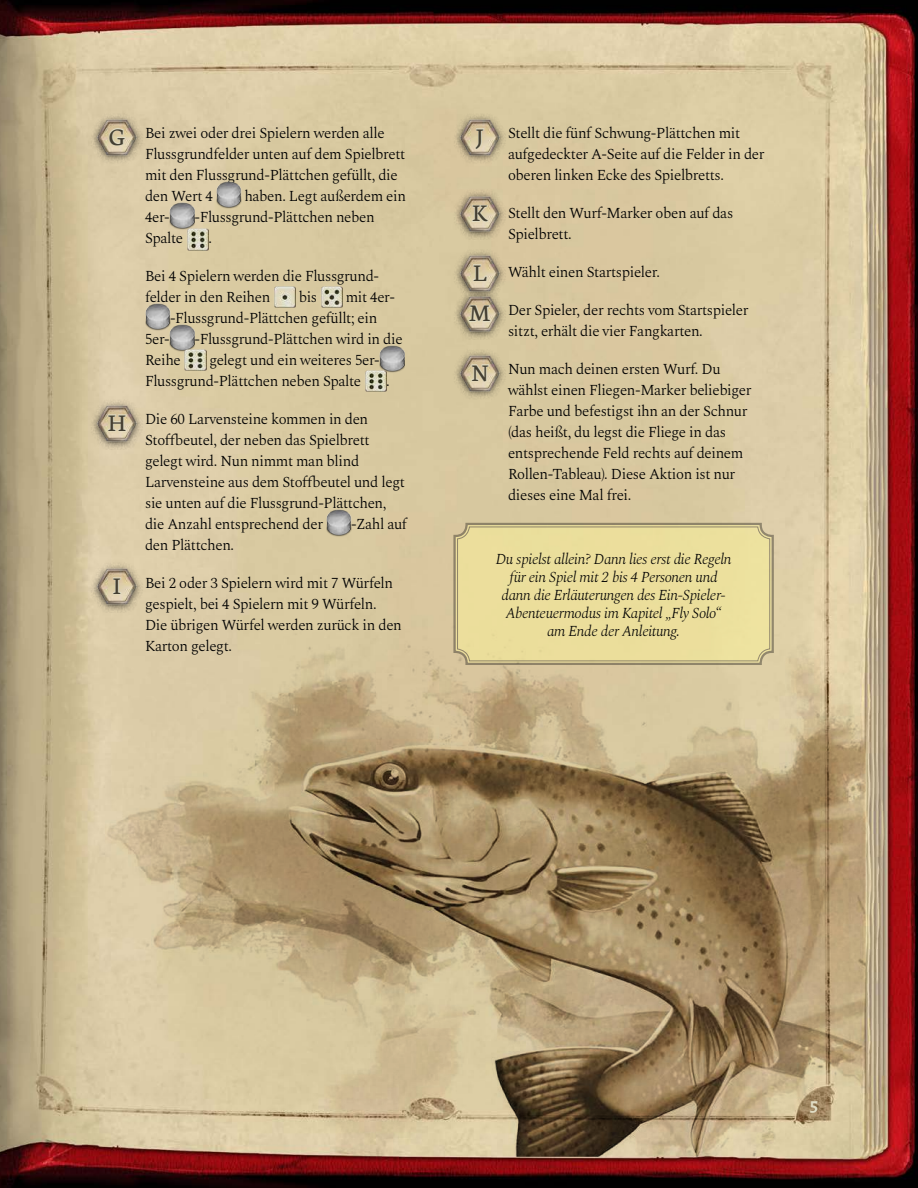
<style>
.page{position:relative;width:918px;height:1188px;background:#fff}
.page>*{position:absolute;margin:0;border:0;box-sizing:border-box;transform-origin:0 0}
.t1{font:25.5px "Neuton";color:#443f32}
.t2{font:700 19.5px "Alegreya Sans";color:#e0dcc4}
.t3{font:300 15px/21px "Spectral";letter-spacing:-.025em;color:#000}
.t4{font:italic 300 15px/18px "Spectral";letter-spacing:-.025em;color:#000;text-align:center}
</style>
<div class="page">
<img style="left:0;top:0;width:918px;height:1188px">
<img style="left:39px;top:613px;width:827px;height:544px">
<svg style="left:452px;top:522px;width:323px;height:144px;background:#e6d99a"></svg>
<div style="left:457px;top:527px;width:313px;height:134px;border:1px solid #443f32;border-radius:12px"></div>
<img style="left:216px;top:175px;width:25px;height:36px">
<img style="left:170px;top:196px;width:25px;height:36px">
<img style="left:186px;top:228px;width:23px;height:22px">
<img style="left:273px;top:285px;width:23px;height:23px">
<img style="left:320px;top:285px;width:23px;height:23px">
<img style="left:145px;top:297px;width:25px;height:36px">
<img style="left:170px;top:318px;width:25px;height:36px">
<img style="left:184px;top:348px;width:22px;height:23px">
<img style="left:380px;top:339px;width:25px;height:36px">
<img style="left:364px;top:369px;width:23px;height:23px">
<img style="left:326px;top:503px;width:25px;height:36px">
<div style="left:89px;top:113px;width:55px;height:50px;background:#000;opacity:.75"></div>
<img style="left:96px;top:117px;width:41px;height:40px">
<svg style="left:108px;top:127px;width:18px;height:20px"></svg>
<div style="left:452px;top:113px;width:55px;height:50px;background:#000;opacity:.75"></div>
<img style="left:459px;top:117px;width:41px;height:40px">
<svg style="left:474px;top:128px;width:11px;height:23px"></svg>
<div style="left:89px;top:399px;width:55px;height:51px;background:#000;opacity:.75"></div>
<img style="left:96px;top:403px;width:41px;height:40px">
<svg style="left:107px;top:414px;width:20px;height:18px"></svg>
<div style="left:452px;top:190px;width:55px;height:50px;background:#000;opacity:.75"></div>
<img style="left:459px;top:193px;width:41px;height:41px">
<svg style="left:471px;top:204px;width:18px;height:19px"></svg>
<div style="left:452px;top:290px;width:55px;height:50px;background:#000;opacity:.75"></div>
<img style="left:459px;top:299px;width:41px;height:35px">
<svg style="left:468px;top:302px;width:24px;height:21px"></svg>
<div style="left:89px;top:562px;width:55px;height:51px;background:#000;opacity:.75"></div>
<img style="left:96px;top:566px;width:41px;height:40px">
<svg style="left:112px;top:577px;width:10px;height:18px"></svg>
<div style="left:452px;top:249px;width:55px;height:50px;background:#000;opacity:.75"></div>
<svg style="left:472px;top:264px;width:16px;height:18px"></svg>
<div style="left:452px;top:349px;width:55px;height:50px;background:#000;opacity:.75"></div>
<img style="left:459px;top:353px;width:41px;height:40px">
<svg style="left:470px;top:364px;width:20px;height:19px"></svg>
<p class="t3" style="left:145px;top:121px;width:262px">Bei zwei oder drei Spielern werden alle Flussgrundfelder unten auf dem Spielbrett mit den Flussgrund-Plättchen gefüllt, die den Wert 4</p>
<h1 class="t1" style="left:109px;top:123px;width:17px">G</h1>
<h1 class="t1" style="left:476px;top:123px;width:9px">J</h1>
<p class="t3" style="left:244px;top:184px;width:163px">haben. Legt außerdem ein</p>
<h1 class="t1" style="left:472px;top:200px;width:17px">K</h1>
<p class="t3" style="left:145px;top:205px;width:26px">4er-</p>
<p class="t3" style="left:194px;top:205px;width:182px">-Flussgrund-Plättchen neben</p>
<p class="t3" style="left:145px;top:226px;width:40px">Spalte</p>
<p class="t3" style="left:208px;top:226px;width:5px">.</p>
<p class="t3" style="left:145px;top:264px;width:234px">Bei 4 Spielern werden die Flussgrund&shy;felder in den Reihen</p>
<h1 class="t1" style="left:473px;top:259px;width:15px">L</h1>
<p class="t3" style="left:299px;top:285px;width:20px">bis</p>
<p class="t3" style="left:170px;top:285px;width:227px;text-indent:176px">mit 4er--Flussgrund-Plättchen gefüllt; ein</p>
<h1 class="t1" style="left:469px;top:300px;width:22px">M</h1>
<h1 class="t1" style="left:108px;top:409px;width:19px">H</h1>
<p class="t3" style="left:145px;top:327px;width:26px">5er-</p>
<p class="t3" style="left:194px;top:327px;width:210px">-Flussgrund-Plättchen wird in die</p>
<p class="t3" style="left:145px;top:348px;width:37px">Reihe</p>
<p class="t3" style="left:145px;top:348px;width:236px;text-indent:64px">gelegt und ein weiteres 5er-<br>Flussgrund-Plättchen neben Spalte</p>
<p class="t3" style="left:386px;top:369px;width:5px">.</p>
<p class="t3" style="left:145px;top:407px;width:262px">Die 60 Larvensteine kommen in den Stoffbeutel, der neben das Spielbrett gelegt wird. Nun nimmt man blind Larvensteine aus dem Stoffbeutel und legt sie unten auf die Flussgrund-Plättchen, die Anzahl entsprechend der</p>
<p class="t3" style="left:351px;top:512px;width:58px">-Zahl auf</p>
<h1 class="t1" style="left:471px;top:359px;width:18px">N</h1>
<p class="t3" style="left:508px;top:121px;width:258px">Stellt die fünf Schwung-Plättchen mit aufgedeckter A-Seite auf die Felder in der oberen linken Ecke des Spielbretts.</p>
<p class="t3" style="left:508px;top:201px;width:227px">Stellt den Wurf-Marker oben auf das<br>Spielbrett.</p>
<p class="t3" style="left:508px;top:260px;width:153px">Wählt einen Startspieler.</p>
<p class="t3" style="left:508px;top:298px;width:242px">Der Spieler, der rechts vom Startspieler sitzt, erhält die vier Fangkarten.</p>
<p class="t3" style="left:508px;top:357px;width:245px">Nun mach deinen ersten Wurf. Du wählst einen Fliegen-Marker beliebiger Farbe und befestigst ihn an der Schnur (das heißt, du legst die Fliege in das entsprechende Feld rechts auf deinem Rollen-Tableau). Diese Aktion ist nur dieses eine Mal frei.</p>
<h1 class="t1" style="left:113px;top:572px;width:9px">I</h1>
<p class="t3" style="left:145px;top:533px;width:91px">den Plättchen.</p>
<p class="t3" style="left:145px;top:571px;width:258px">Bei 2 oder 3 Spielern wird mit 7 Würfeln gespielt, bei 4 Spielern mit 9 Würfeln.<br>Die übrigen Würfel werden zurück in den<br>Karton gelegt.</p>
<p class="t4" style="left:496px;top:549px;width:237px">Du spielst allein? Dann lies erst die Regeln für ein Spiel mit 2 bis 4 Personen und dann die Erläuterungen des Ein-Spieler-Abenteuermodus im Kapitel „Fly Solo“ am Ende der Anleitung.</p>
<h2 class="t2" style="left:810px;top:1091px;width:10px">5</h2>
</div>
